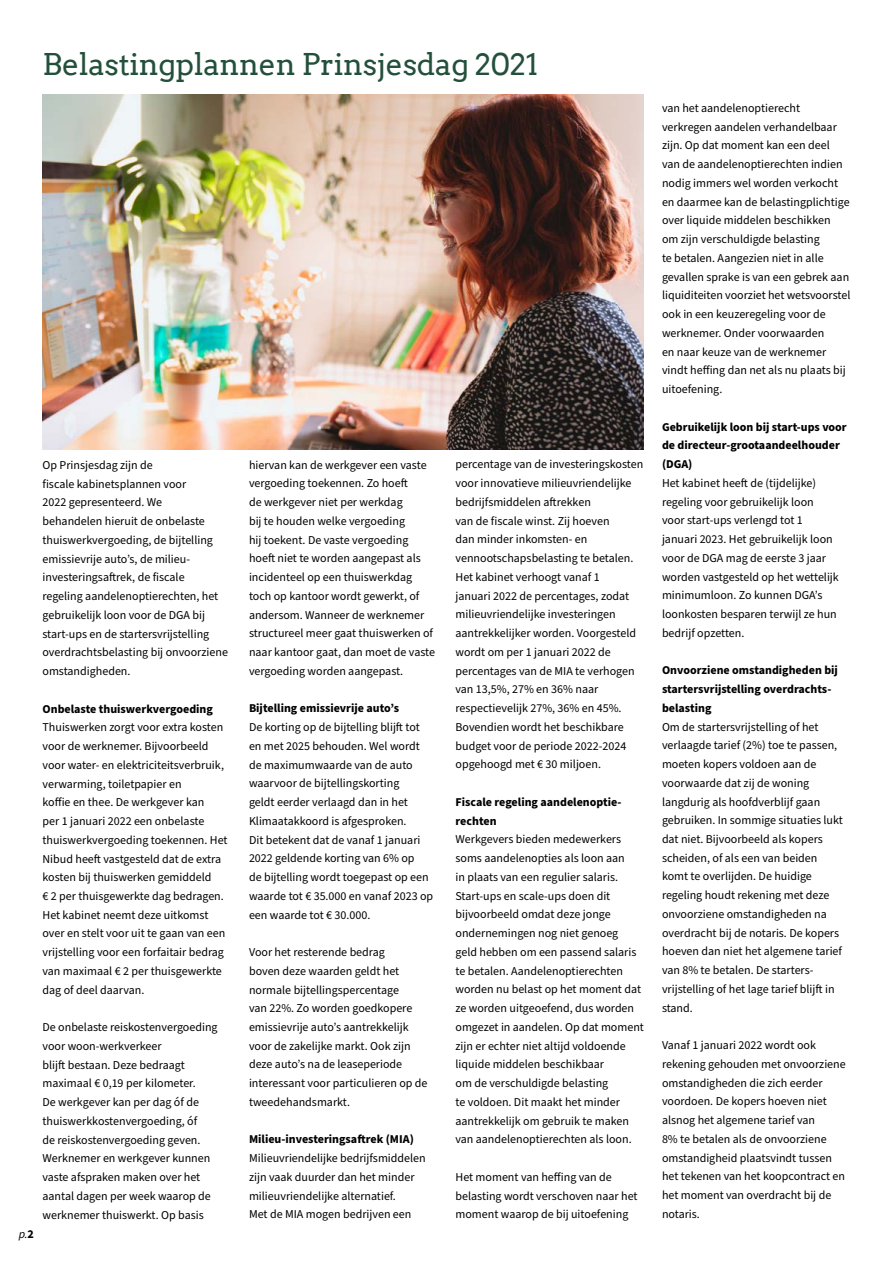
<style>
.page{position:relative;width:893px;height:1263px;background:#fff}
.page>*{position:absolute;margin:0;border:0;box-sizing:border-box;transform-origin:0 0}
.t1{font:30px "Arvo";letter-spacing:-.01em;color:#23503b}
.t2{font:12px/18.8px "Source Sans Pro";color:#000}
.t3{font:700 12px/18.8px "Source Sans Pro";color:#000}
.t4{font:italic 12px "Source Sans Pro";color:#000}
.s1{font-weight:700;font-style:normal}
</style>
<div class="page">
<img style="left:43px;top:95px;width:601px;height:354px">
<h1 class="t1" style="left:43px;top:46px;width:497px">Belastingplannen Prinsjesdag 2021</h1>
<p class="t4" style="left:19px;top:1226px;width:17px">p.<span class="s1">2</span></p>
<p class="t2" style="left:43px;top:456px;width:187px">Op Prinsjesdag zijn de<br>fiscale kabinetsplannen voor<br>2022 gepresenteerd. We<br>behandelen hieruit de onbelaste thuiswerkvergoeding, de bijtelling emissievrije auto’s, de milieu&shy;investeringsaftrek, de fiscale regeling aandelenoptierechten, het gebruikelijk loon voor de DGA bij start-ups en de startersvrijstelling overdrachtsbelasting bij onvoorziene omstandigheden.</p>
<p class="t3" style="left:43px;top:699px;width:172px">Onbelaste thuiswerkvergoeding</p>
<p class="t2" style="left:43px;top:718px;width:187px">Thuiswerken zorgt voor extra kosten voor de werknemer. Bijvoorbeeld voor water- en elektriciteitsverbruik, verwarming, toiletpapier en<br>koffie en thee. De werkgever kan<br>per 1 januari 2022 een onbelaste thuiswerkvergoeding toekennen. Het Nibud heeft vastgesteld dat de extra kosten bij thuiswerken gemiddeld<br>€ 2 per thuisgewerkte dag bedragen.<br>Het kabinet neemt deze uitkomst over en stelt voor uit te gaan van een vrijstelling voor een forfaitair bedrag van maximaal € 2 per thuisgewerkte dag of deel daarvan.</p>
<p class="t2" style="left:43px;top:1018px;width:177px">De onbelaste reiskostenvergoeding voor woon-werkverkeer<br>blijft bestaan. Deze bedraagt maximaal € 0,19 per kilometer.<br>De werkgever kan per dag óf de thuiswerkkostenvergoeding, óf<br>de reiskostenvergoeding geven.<br>Werknemer en werkgever kunnen vaste afspraken maken over het aantal dagen per week waarop de werknemer thuiswerkt. Op basis</p>
<p class="t2" style="left:249px;top:456px;width:187px">hiervan kan de werkgever een vaste vergoeding toekennen. Zo hoeft<br>de werkgever niet per werkdag<br>bij te houden welke vergoeding<br>hij toekent. De vaste vergoeding hoeft niet te worden aangepast als incidenteel op een thuiswerkdag toch op kantoor wordt gewerkt, of andersom. Wanneer de werknemer structureel meer gaat thuiswerken of naar kantoor gaat, dan moet de vaste vergoeding worden aangepast.</p>
<p class="t3" style="left:249px;top:699px;width:152px">Bijtelling emissievrije auto’s</p>
<p class="t2" style="left:249px;top:718px;width:186px">De korting op de bijtelling blijft tot en met 2025 behouden. Wel wordt de maximumwaarde van de auto waarvoor de bijtellingskorting<br>geldt eerder verlaagd dan in het<br>Klimaatakkoord is afgesproken.<br>Dit betekent dat de vanaf 1 januari<br>2022 geldende korting van 6% op<br>de bijtelling wordt toegepast op een waarde tot € 35.000 en vanaf 2023 op een waarde tot € 30.000.</p>
<p class="t2" style="left:249px;top:943px;width:180px">Voor het resterende bedrag<br>boven deze waarden geldt het normale bijtellingspercentage<br>van 22%. Zo worden goedkopere emissievrije auto’s aantrekkelijk voor de zakelijke markt. Ook zijn deze auto’s na de leaseperiode interessant voor particulieren op de tweedehandsmarkt.</p>
<p class="t3" style="left:249px;top:1130px;width:166px">Milieu-investeringsaftrek (MIA)</p>
<p class="t2" style="left:249px;top:1149px;width:178px">Milieuvriendelijke bedrijfsmiddelen zijn vaak duurder dan het minder milieuvriendelijke alternatief.<br>Met de MIA mogen bedrijven een</p>
<p class="t2" style="left:455px;top:455px;width:189px">percentage van de investeringskosten voor innovatieve milieuvriendelijke bedrijfsmiddelen aftrekken<br>van de fiscale winst. Zij hoeven<br>dan minder inkomsten- en vennootschapsbelasting te betalen.<br>Het kabinet verhoogt vanaf 1<br>januari 2022 de percentages, zodat milieuvriendelijke investeringen aantrekkelijker worden. Voorgesteld wordt om per 1 januari 2022 de percentages van de MIA te verhogen van 13,5%, 27% en 36% naar respectievelijk 27%, 36% en 45%.<br>Bovendien wordt het beschikbare budget voor de periode 2022-2024 opgehoogd met € 30 miljoen.</p>
<p class="t3" style="left:455px;top:793px;width:167px">Fiscale regeling aandelenoptie&shy;rechten</p>
<p class="t2" style="left:455px;top:830px;width:190px">Werkgevers bieden medewerkers soms aandelenopties als loon aan<br>in plaats van een regulier salaris.<br>Start-ups en scale-ups doen dit bijvoorbeeld omdat deze jonge ondernemingen nog niet genoeg<br>geld hebben om een passend salaris te betalen. Aandelenoptierechten worden nu belast op het moment dat ze worden uitgeoefend, dus worden omgezet in aandelen. Op dat moment zijn er echter niet altijd voldoende liquide middelen beschikbaar<br>om de verschuldigde belasting<br>te voldoen. Dit maakt het minder aantrekkelijk om gebruik te maken van aandelenoptierechten als loon.</p>
<p class="t2" style="left:455px;top:1168px;width:184px">Het moment van heffing van de belasting wordt verschoven naar het moment waarop de bij uitoefening</p>
<p class="t2" style="left:662px;top:99px;width:190px">van het aandelenoptierecht verkregen aandelen verhandelbaar zijn. Op dat moment kan een deel van de aandelenoptierechten indien nodig immers wel worden verkocht en daarmee kan de belastingplichtige over liquide middelen beschikken<br>om zijn verschuldigde belasting<br>te betalen. Aangezien niet in alle gevallen sprake is van een gebrek aan liquiditeiten voorziet het wetsvoorstel ook in een keuzeregeling voor de werknemer. Onder voorwaarden<br>en naar keuze van de werknemer vindt heffing dan net als nu plaats bij uitoefening.</p>
<p class="t3" style="left:662px;top:417px;width:186px">Gebruikelijk loon bij start-ups voor de directeur-grootaandeelhouder (DGA)</p>
<p class="t2" style="left:662px;top:474px;width:178px">Het kabinet heeft de (tijdelijke) regeling voor gebruikelijk loon voor start-ups verlengd tot 1 januari 2023. Het gebruikelijk loon voor de DGA mag de eerste 3 jaar worden vastgesteld op het wettelijk minimumloon. Zo kunnen DGA’s loonkosten besparen terwijl ze hun bedrijf opzetten.</p>
<p class="t3" style="left:662px;top:661px;width:177px">Onvoorziene omstandigheden bij startersvrijstelling overdrachts&shy;belasting</p>
<p class="t2" style="left:662px;top:717px;width:182px">Om de startersvrijstelling of het verlaagde tarief (2%) toe te passen, moeten kopers voldoen aan de voorwaarde dat zij de woning langdurig als hoofdverblijf gaan gebruiken. In sommige situaties lukt dat niet. Bijvoorbeeld als kopers scheiden, of als een van beiden komt te overlijden. De huidige regeling houdt rekening met deze onvoorziene omstandigheden na overdracht bij de notaris. De kopers hoeven dan niet het algemene tarief van 8% te betalen. De starters&shy;vrijstelling of het lage tarief blijft in stand.</p>
<p class="t2" style="left:662px;top:1036px;width:185px">Vanaf 1 januari 2022 wordt ook rekening gehouden met onvoorziene omstandigheden die zich eerder voordoen. De kopers hoeven niet alsnog het algemene tarief van<br>8% te betalen als de onvoorziene omstandigheid plaatsvindt tussen het tekenen van het koopcontract en het moment van overdracht bij de notaris.</p>
</div>
